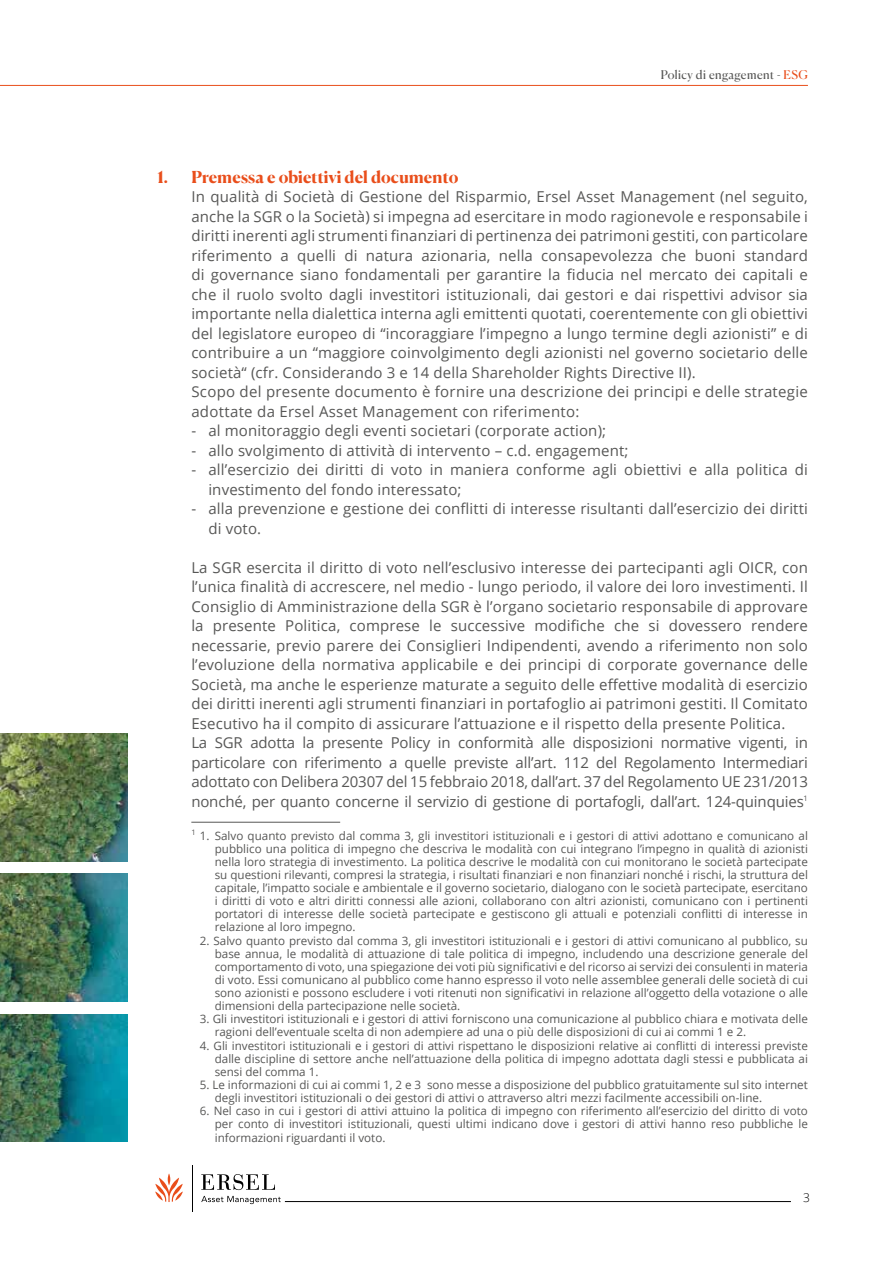
<style>
.page{position:relative;width:893px;height:1263px;background:#fff}
.page>*{position:absolute;margin:0;border:0;box-sizing:border-box;transform-origin:0 0}
.t1{font:700 16.5px "Canela";letter-spacing:.01em;color:#e94e1b}
.t2{font:15px/19.5px "Open Sans";letter-spacing:.01em;color:#575756}
.t3{font:12px "Canela";letter-spacing:.04em;color:#575756}
.t4{font:300 12px "Open Sans";color:#000}
.t5{font:11.7px/13px "Open Sans";color:#575756;text-align:justify}
.s1{color:#e94e1b}
</style>
<div class="page">
<hr style="left:0;top:85px;width:808px;height:1px;background:#e94e1b">
<hr style="left:191px;top:822px;width:149px;height:1px;background:#575756">
<hr style="left:285px;top:1201px;width:506px;height:1px;background:#000">
<svg style="left:201px;top:1196px;width:80px;height:8px"></svg>
<svg style="left:201px;top:1174px;width:74px;height:16px"></svg>
<hr style="left:192px;top:1165px;width:1px;height:46px;background:#000">
<svg style="left:155px;top:1173px;width:28px;height:29px"></svg>
<img style="left:0;top:733px;width:128px;height:128px">
<img style="left:0;top:874px;width:128px;height:127px">
<img style="left:0;top:1014px;width:128px;height:128px">
<p class="t3" style="left:661px;top:66px;width:149px">Policy di engagement - <span class="s1">ESG</span></p>
<p class="t1" style="left:157px;top:164px;width:303px">1. Premessa e obiettivi del documento</p>
<p class="t2" style="left:191px;top:187px;width:618px">In qualità di Società di Gestione del Risparmio, Ersel Asset Management (nel seguito, anche la SGR o la Società) si impegna ad esercitare in modo ragionevole e responsabile i diritti inerenti agli strumenti finanziari di pertinenza dei patrimoni gestiti, con particolare riferimento a quelli di natura azionaria, nella consapevolezza che buoni standard di governance siano fondamentali per garantire la fiducia nel mercato dei capitali e che il ruolo svolto dagli investitori istituzionali, dai gestori e dai rispettivi advisor sia importante nella dialettica interna agli emittenti quotati, coerentemente con gli obiettivi del legislatore europeo di “incoraggiare l’impegno a lungo termine degli azionisti” e di contribuire a un “maggiore coinvolgimento degli azionisti nel governo societario delle società“ (cfr. Considerando 3 e 14 della Shareholder Rights Directive II).<br>Scopo del presente documento è fornire una descrizione dei principi e delle strategie adottate da Ersel Asset Management con riferimento:</p>
<p class="t2" style="left:191px;top:421px;width:416px">- al monitoraggio degli eventi societari (corporate action);</p>
<p class="t2" style="left:191px;top:440px;width:439px">- allo svolgimento di attività di intervento – c.d. engagement;</p>
<p class="t2" style="left:208px;top:460px;width:601px;text-indent:-17px">- all’esercizio dei diritti di voto in maniera conforme agli obiettivi e alla politica di investimento del fondo interessato;</p>
<p class="t2" style="left:208px;top:499px;width:601px;text-indent:-17px">- alla prevenzione e gestione dei conflitti di interesse risultanti dall’esercizio dei diritti di voto.</p>
<p class="t2" style="left:191px;top:557px;width:618px">La SGR esercita il diritto di voto nell’esclusivo interesse dei partecipanti agli OICR, con l’unica finalità di accrescere, nel medio - lungo periodo, il valore dei loro investimenti. Il Consiglio di Amministrazione della SGR è l’organo societario responsabile di approvare la presente Politica, comprese le successive modifiche che si dovessero rendere necessarie, previo parere dei Consiglieri Indipendenti, avendo a riferimento non solo l’evoluzione della normativa applicabile e dei principi di corporate governance delle Società, ma anche le esperienze maturate a seguito delle effettive modalità di esercizio dei diritti inerenti agli strumenti finanziari in portafoglio ai patrimoni gestiti. Il Comitato Esecutivo ha il compito di assicurare l’attuazione e il rispetto della presente Politica.<br>La SGR adotta la presente Policy in conformità alle disposizioni normative vigenti, in particolare con riferimento a quelle previste all’art. 112 del Regolamento Intermediari adottato con Delibera 20307 del 15 febbraio 2018, dall’art. 37 del Regolamento UE 231/2013 nonché, per quanto concerne il servizio di gestione di portafogli, dall’art. 124-quinquies<sup>1</sup></p>
<p class="t5" style="left:215px;top:828px;width:595px;text-indent:-23px"><sup>1</sup> 1. Salvo quanto previsto dal comma 3, gli investitori istituzionali e i gestori di attivi adottano e comunicano al pubblico una politica di impegno che descriva le modalità con cui integrano l’impegno in qualità di azionisti nella loro strategia di investimento. La politica descrive le modalità con cui monitorano le società partecipate su questioni rilevanti, compresi la strategia, i risultati finanziari e non finanziari nonché i rischi, la struttura del capitale, l’impatto sociale e ambientale e il governo societario, dialogano con le società partecipate, esercitano i diritti di voto e altri diritti connessi alle azioni, collaborano con altri azionisti, comunicano con i pertinenti portatori di interesse delle società partecipate e gestiscono gli attuali e potenziali conflitti di interesse in relazione al loro impegno.</p>
<p class="t5" style="left:215px;top:933px;width:595px;text-indent:-15px">2. Salvo quanto previsto dal comma 3, gli investitori istituzionali e i gestori di attivi comunicano al pubblico, su base annua, le modalità di attuazione di tale politica di impegno, includendo una descrizione generale del comportamento di voto, una spiegazione dei voti più significativi e del ricorso ai servizi dei consulenti in materia di voto. Essi comunicano al pubblico come hanno espresso il voto nelle assemblee generali delle società di cui sono azionisti e possono escludere i voti ritenuti non significativi in relazione all’oggetto della votazione o alle dimensioni della partecipazione nelle società.</p>
<p class="t5" style="left:215px;top:1012px;width:595px;text-indent:-15px">3. Gli investitori istituzionali e i gestori di attivi forniscono una comunicazione al pubblico chiara e motivata delle ragioni dell’eventuale scelta di non adempiere ad una o più delle disposizioni di cui ai commi 1 e 2.</p>
<p class="t5" style="left:215px;top:1038px;width:595px;text-indent:-15px">4. Gli investitori istituzionali e i gestori di attivi rispettano le disposizioni relative ai conflitti di interessi previste dalle discipline di settore anche nell’attuazione della politica di impegno adottata dagli stessi e pubblicata ai sensi del comma 1.</p>
<p class="t5" style="left:215px;top:1078px;width:595px;text-indent:-15px">5. Le informazioni di cui ai commi 1, 2 e 3 sono messe a disposizione del pubblico gratuitamente sul sito internet degli investitori istituzionali o dei gestori di attivi o attraverso altri mezzi facilmente accessibili on-line.</p>
<p class="t5" style="left:215px;top:1104px;width:595px;text-indent:-15px">6. Nel caso in cui i gestori di attivi attuino la politica di impegno con riferimento all’esercizio del diritto di voto per conto di investitori istituzionali, questi ultimi indicano dove i gestori di attivi hanno reso pubbliche le informazioni riguardanti il voto.</p>
<p class="t4" style="left:803px;top:1189px;width:8px">3</p>
</div>
